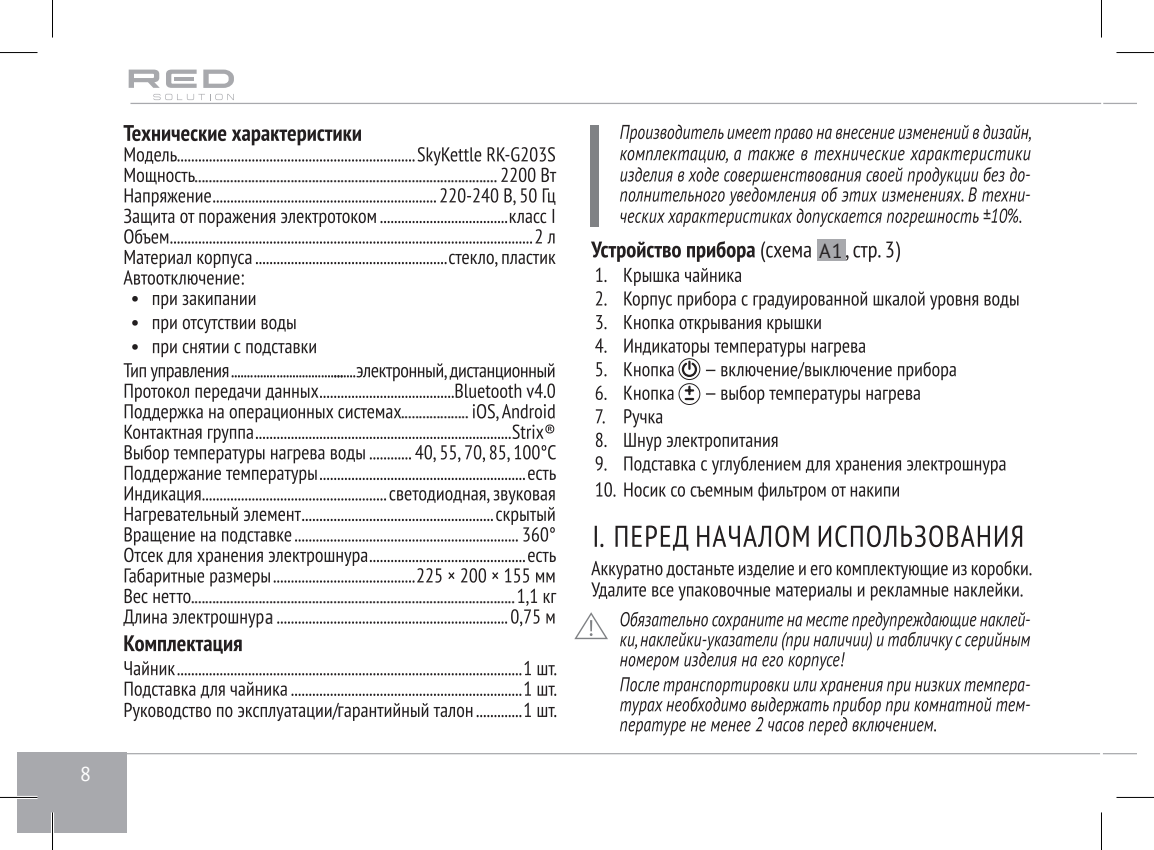
<style>
.page{position:relative;width:1154px;height:850px;background:#fff}
.page>*{position:absolute;margin:0;border:0;box-sizing:border-box;transform-origin:0 0}
.t1{font:condensed 21px "PT Sans";color:#231f20}
.t2{font:condensed 20.75px "PT Sans";color:#231f20}
.t3{font:condensed 20px "PT Sans";color:#231f20}
.t4{font:italic 20px/20px "PT Sans";color:#231f20;scale:.8 1}
.t5{font:20px "PT Sans";color:#231f20}
.t6{font:20px "PT Sans";color:#fff}
.t7{font:italic 20px "PT Sans";color:#231f20;scale:.79 1}
</style>
<div class="page">
<div style="left:17px;top:752px;width:110px;height:80px;background:#a8a9ad"></div>
<hr style="left:130px;top:103px;width:971px;height:1px;background:#a8a9ad">
<hr style="left:102px;top:752px;width:998px;height:2px;background:#a8a9ad">
<hr style="left:1103px;top:103px;width:34px;height:1px;background:#a8a9ad">
<hr style="left:1103px;top:752px;width:34px;height:2px;background:#a8a9ad">
<svg style="left:124px;top:125px;width:432px;height:118px"></svg>
<svg style="left:123px;top:250px;width:433px;height:34px"></svg>
<svg style="left:132px;top:296px;width:6px;height:5px"></svg>
<svg style="left:153px;top:294px;width:102px;height:15px"></svg>
<svg style="left:132px;top:320px;width:6px;height:5px"></svg>
<svg style="left:153px;top:318px;width:143px;height:15px"></svg>
<svg style="left:132px;top:344px;width:6px;height:5px"></svg>
<svg style="left:153px;top:343px;width:163px;height:14px"></svg>
<svg style="left:123px;top:363px;width:433px;height:264px"></svg>
<svg style="left:124px;top:635px;width:118px;height:18px"></svg>
<svg style="left:124px;top:660px;width:432px;height:15px"></svg>
<svg style="left:125px;top:681px;width:431px;height:39px"></svg>
<svg style="left:620px;top:125px;width:411px;height:18px"></svg>
<svg style="left:620px;top:150px;width:410px;height:77px"></svg>
<div style="left:817px;top:239px;width:28px;height:22px;background:#a8a9ad"></div>
<svg style="left:591px;top:241px;width:427px;height:68px"></svg>
<svg style="left:596px;top:315px;width:10px;height:14px"></svg>
<svg style="left:595px;top:338px;width:11px;height:14px"></svg>
<svg style="left:596px;top:362px;width:10px;height:14px"></svg>
<svg style="left:596px;top:385px;width:10px;height:15px"></svg>
<div style="left:679px;top:383px;width:21px;height:21px;border:1px solid #231f20;border-radius:50%"></div>
<svg style="left:624px;top:315px;width:332px;height:88px"></svg>
<svg style="left:596px;top:409px;width:9px;height:14px"></svg>
<svg style="left:596px;top:432px;width:10px;height:15px"></svg>
<svg style="left:596px;top:456px;width:10px;height:14px"></svg>
<svg style="left:624px;top:409px;width:381px;height:65px"></svg>
<svg style="left:596px;top:482px;width:19px;height:14px"></svg>
<svg style="left:624px;top:482px;width:275px;height:18px"></svg>
<svg style="left:595px;top:525px;width:8px;height:22px"></svg>
<svg style="left:615px;top:525px;width:407px;height:25px"></svg>
<svg style="left:591px;top:560px;width:440px;height:40px"></svg>
<svg style="left:620px;top:611px;width:410px;height:59px"></svg>
<svg style="left:620px;top:677px;width:405px;height:58px"></svg>
<div style="left:590px;top:125px;width:9px;height:101px;background:#808285"></div>
<svg style="left:575px;top:612px;width:32px;height:26px"></svg>
<hr style="left:0;top:795px;width:38px;height:3px;background:#fff">
<hr style="left:51px;top:812px;width:3px;height:37px;background:#fff">
<hr style="left:0;top:52px;width:38px;height:1px;background:#000">
<hr style="left:1116px;top:52px;width:38px;height:1px;background:#000">
<hr style="left:0;top:796px;width:38px;height:1px;background:#000">
<hr style="left:1116px;top:796px;width:38px;height:1px;background:#000">
<hr style="left:52px;top:0;width:1px;height:38px;background:#000">
<hr style="left:52px;top:812px;width:1px;height:37px;background:#000">
<hr style="left:1101px;top:0;width:1px;height:38px;background:#000">
<hr style="left:1101px;top:812px;width:1px;height:37px;background:#000">
<svg style="left:129px;top:70px;width:31px;height:18px"></svg>
<svg style="left:203px;top:70px;width:31px;height:18px"></svg>
<svg style="left:166px;top:70px;width:31px;height:18px"></svg>
<hr style="left:174px;top:77px;width:20px;height:3px;background:#a8a9ad">
<svg style="left:153px;top:94px;width:81px;height:6px"></svg>
<p class="t6" style="left:80px;top:760px;width:12px">8</p>
<p class="t3" style="left:195px;top:162px;width:304px">.....................................................................................</p>
<p class="t3" style="left:401px;top:398px;width:69px">...................</p>
<p class="t3" style="left:191px;top:582px;width:325px">...........................................................................................</p>
<p class="t2" style="left:265px;top:602px;width:10px">а</p>
<p class="t1" style="left:337px;top:696px;width:8px">г</p>
<p class="t5" style="left:819px;top:238px;width:25px">A1</p>
<p class="t4" style="left:1025px;top:164px;width:8px">- -</p>
<p class="t7" style="left:1025px;top:606px;width:8px">-</p>
<p class="t4" style="left:1025px;top:673px;width:8px">- -</p>
</div>
